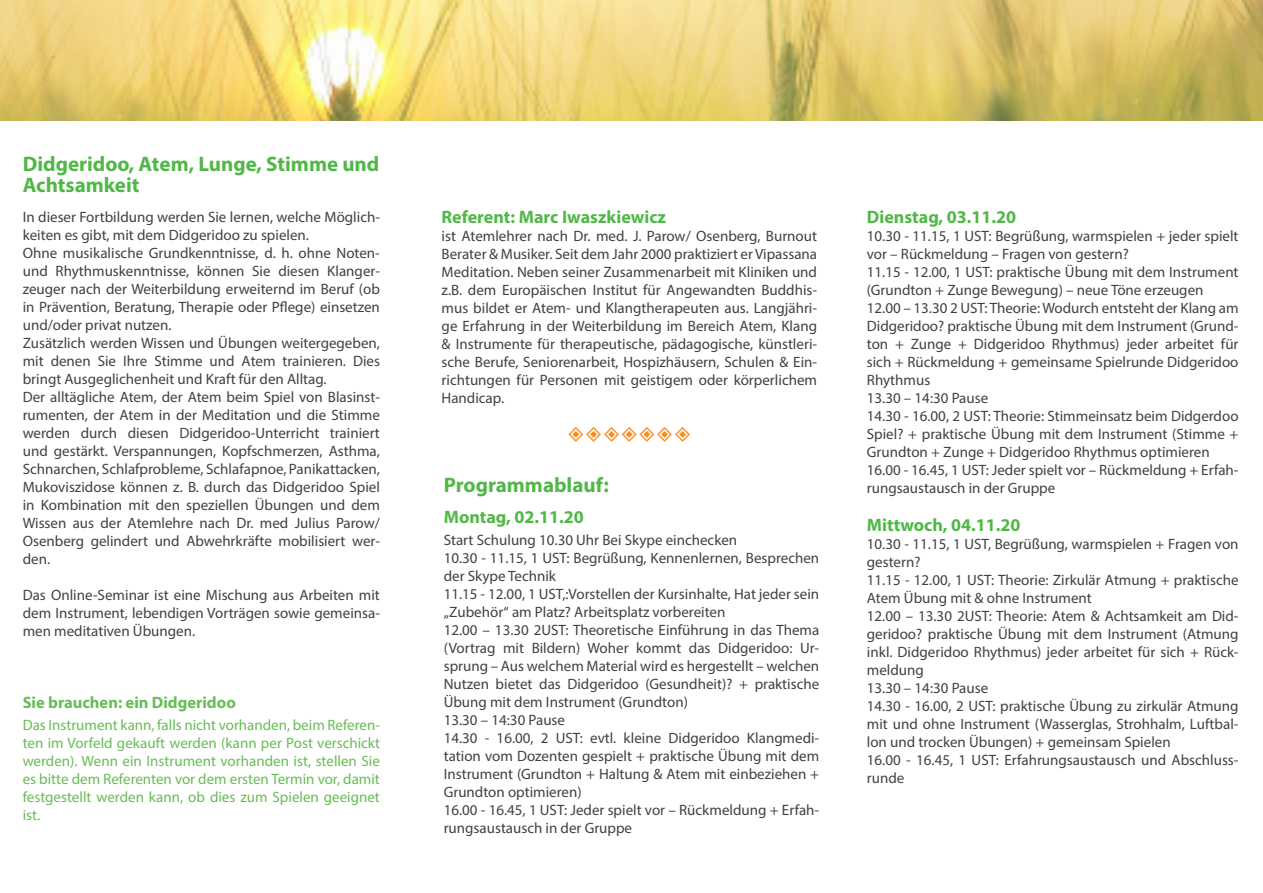
<style>
.page{position:relative;width:1263px;height:893px;background:#fff}
.page>*{position:absolute;margin:0;border:0;box-sizing:border-box;transform-origin:0 0}
.Subhead-14_12_fett_g{font:700 21px/21px "Myriad Pro";color:#51b848}
.Subhead-14_12_fett_g-2{font:700 18px "Myriad Pro";color:#51b848}
.Fließtext-12_12_fett{font:700 18px "Myriad Pro";color:#51b848}
.Fließtext-schw-10pt{font:700 16.5px "Myriad Pro";color:#67bd55}
.Fließtext-schw-10pt-2{font:15px/18px "Myriad Pro";color:#414142}
.Fließtext-10_12pt{font:15px/18px "Myriad Pro";color:#414142;text-align:justify}
.Fließtext-schw-10pt-3{font:15px/18px "Myriad Pro";color:#67bd55;text-align:justify}
</style>
<div class="page">
<img style="left:0;top:0;width:1263px;height:121px">
<p class="Subhead-14_12_fett_g" style="left:23px;top:152px;width:358px">Didgeridoo, Atem, Lunge, Stimme und<br>Achtsamkeit</p>
<p class="Fließtext-schw-10pt-2" style="left:23px;top:207px;width:359px">In dieser Fortbildung werden Sie lernen, welche Möglich&shy;keiten es gibt, mit dem Didgeridoo zu spielen.</p>
<p class="Fließtext-schw-10pt-2" style="left:23px;top:243px;width:359px;text-align:justify">Ohne musikalische Grundkenntnisse, d. h. ohne Noten&shy;und Rhythmuskenntnisse, können Sie diesen Klanger&shy;zeuger nach der Weiterbildung erweiternd im Beruf (ob in Prävention, Beratung, Therapie oder Pflege) einsetzen und/oder privat nutzen.</p>
<p class="Fließtext-schw-10pt-2" style="left:23px;top:333px;width:359px;text-align:justify">Zusätzlich werden Wissen und Übungen weitergegeben, mit denen Sie Ihre Stimme und Atem trainieren. Dies bringt Ausgeglichenheit und Kraft für den Alltag.</p>
<p class="Fließtext-schw-10pt-2" style="left:23px;top:387px;width:359px;text-align:justify">Der alltägliche Atem, der Atem beim Spiel von Blasinst&shy;rumenten, der Atem in der Meditation und die Stimme werden durch diesen Didgeridoo-Unterricht trainiert und gestärkt. Verspannungen, Kopfschmerzen, Asthma, Schnarchen, Schlafprobleme, Schlafapnoe, Panikattacken, Mukoviszidose können z. B. durch das Didgeridoo Spiel in Kombination mit den speziellen Übungen und dem Wissen aus der Atemlehre nach Dr. med Julius Parow/ Osenberg gelindert und Abwehrkräfte mobilisiert wer&shy;den.</p>
<p class="Fließtext-schw-10pt-2" style="left:23px;top:585px;width:359px;text-align:justify">Das Online-Seminar ist eine Mischung aus Arbeiten mit dem Instrument, lebendigen Vorträgen sowie gemeinsa&shy;men meditativen Übungen.</p>
<p class="Fließtext-schw-10pt" style="left:23px;top:691px;width:215px">Sie brauchen: ein Didgeridoo</p>
<p class="Fließtext-schw-10pt-3" style="left:23px;top:716px;width:359px">Das Instrument kann, falls nicht vorhanden, beim Referen&shy;ten im Vorfeld gekauft werden (kann per Post verschickt werden). Wenn ein Instrument vorhanden ist, stellen Sie es bitte dem Referenten vor dem ersten Termin vor, damit festgestellt werden kann, ob dies zum Spielen geeignet ist.</p>
<p class="Fließtext-12_12_fett" style="left:442px;top:205px;width:226px">Referent: Marc Iwaszkiewicz</p>
<p class="Fließtext-10_12pt" style="left:442px;top:227px;width:377px">ist Atemlehrer nach Dr. med. J. Parow/ Osenberg, Burnout Berater &amp; Musiker. Seit dem Jahr 2000 praktiziert er Vipassana Meditation. Neben seiner Zusammenarbeit mit Kliniken und z.B. dem Europäischen Institut für Angewandten Buddhis&shy;mus bildet er Atem- und Klangtherapeuten aus. Langjähri&shy;ge Erfahrung in der Weiterbildung im Bereich Atem, Klang &amp; Instrumente für therapeutische, pädagogische, künstleri&shy;sche Berufe, Seniorenarbeit, Hospizhäusern, Schulen &amp; Ein&shy;richtungen für Personen mit geistigem oder körperlichem Handicap.</p>
<p class="Subhead-14_12_fett_g" style="left:444px;top:474px;width:167px">Programmablauf:</p>
<p class="Subhead-14_12_fett_g-2" style="left:444px;top:505px;width:142px">Montag, 02.11.20</p>
<p class="Fließtext-schw-10pt-2" style="left:444px;top:531px;width:295px">Start Schulung 10.30 Uhr Bei Skype einchecken</p>
<p class="Fließtext-schw-10pt-2" style="left:444px;top:549px;width:377px">10.30 - 11.15, 1 UST: Begrüßung, Kennenlernen, Besprechen der Skype Technik</p>
<p class="Fließtext-schw-10pt-2" style="left:444px;top:585px;width:377px">11.15 - 12.00, 1 UST,:Vorstellen der Kursinhalte, Hat jeder sein „Zubehör“ am Platz? Arbeitsplatz vorbereiten</p>
<p class="Fließtext-schw-10pt-2" style="left:444px;top:621px;width:377px;text-align:justify">12.00 – 13.30 2UST: Theoretische Einführung in das Thema (Vortrag mit Bildern) Woher kommt das Didgeridoo: Ur&shy;sprung – Aus welchem Material wird es hergestellt – welchen Nutzen bietet das Didgeridoo (Gesundheit)? + praktische Übung mit dem Instrument (Grundton)</p>
<p class="Fließtext-schw-10pt-2" style="left:444px;top:711px;width:123px">13.30 – 14:30 Pause</p>
<p class="Fließtext-schw-10pt-2" style="left:444px;top:729px;width:377px;text-align:justify">14.30 - 16.00, 2 UST: evtl. kleine Didgeridoo Klangmedi&shy;tation vom Dozenten gespielt + praktische Übung mit dem Instrument (Grundton + Haltung &amp; Atem mit einbeziehen + Grundton optimieren)</p>
<p class="Fließtext-schw-10pt-2" style="left:444px;top:801px;width:377px">16.00 - 16.45, 1 UST: Jeder spielt vor – Rückmeldung + Erfah&shy;rungsaustausch in der Gruppe</p>
<p class="Subhead-14_12_fett_g-2" style="left:867px;top:205px;width:151px">Dienstag, 03.11.20</p>
<p class="Fließtext-schw-10pt-2" style="left:867px;top:227px;width:373px">10.30 - 11.15, 1 UST: Begrüßung, warmspielen + jeder spielt vor – Rückmeldung – Fragen von gestern?</p>
<p class="Fließtext-schw-10pt-2" style="left:867px;top:263px;width:373px">11.15 - 12.00, 1 UST: praktische Übung mit dem Instrument (Grundton + Zunge Bewegung) – neue Töne erzeugen</p>
<p class="Fließtext-schw-10pt-2" style="left:867px;top:299px;width:373px;text-align:justify">12.00 – 13.30 2 UST: Theorie: Wodurch entsteht der Klang am Didgeridoo? praktische Übung mit dem Instrument (Grund&shy;ton + Zunge + Didgeridoo Rhythmus) jeder arbeitet für sich + Rückmeldung + gemeinsame Spielrunde Didgeridoo Rhythmus</p>
<p class="Fließtext-schw-10pt-2" style="left:867px;top:389px;width:123px">13.30 – 14:30 Pause</p>
<p class="Fließtext-schw-10pt-2" style="left:867px;top:407px;width:373px;text-align:justify">14.30 - 16.00, 2 UST: Theorie: Stimmeinsatz beim Didgerdoo Spiel? + praktische Übung mit dem Instrument (Stimme + Grundton + Zunge + Didgeridoo Rhythmus optimieren</p>
<p class="Fließtext-schw-10pt-2" style="left:867px;top:461px;width:373px">16.00 - 16.45, 1 UST: Jeder spielt vor – Rückmeldung + Erfah&shy;rungsaustausch in der Gruppe</p>
<p class="Subhead-14_12_fett_g-2" style="left:867px;top:513px;width:155px">Mittwoch, 04.11.20</p>
<p class="Fließtext-schw-10pt-2" style="left:867px;top:535px;width:373px">10.30 - 11.15, 1 UST, Begrüßung, warmspielen + Fragen von gestern?</p>
<p class="Fließtext-schw-10pt-2" style="left:867px;top:571px;width:373px">11.15 - 12.00, 1 UST: Theorie: Zirkulär Atmung + praktische<br>Atem Übung mit &amp; ohne Instrument</p>
<p class="Fließtext-schw-10pt-2" style="left:867px;top:607px;width:373px;text-align:justify">12.00 – 13.30 2UST: Theorie: Atem &amp; Achtsamkeit am Did&shy;geridoo? praktische Übung mit dem Instrument (Atmung inkl. Didgeridoo Rhythmus) jeder arbeitet für sich + Rück&shy;meldung</p>
<p class="Fließtext-schw-10pt-2" style="left:867px;top:679px;width:123px">13.30 – 14:30 Pause</p>
<p class="Fließtext-schw-10pt-2" style="left:867px;top:697px;width:373px;text-align:justify">14.30 - 16.00, 2 UST: praktische Übung zu zirkulär Atmung mit und ohne Instrument (Wasserglas, Strohhalm, Luftbal&shy;lon und trocken Übungen) + gemeinsam Spielen</p>
<p class="Fließtext-schw-10pt-2" style="left:867px;top:751px;width:373px">16.00 - 16.45, 1 UST: Erfahrungsaustausch und Abschluss&shy;runde</p>
</div>
